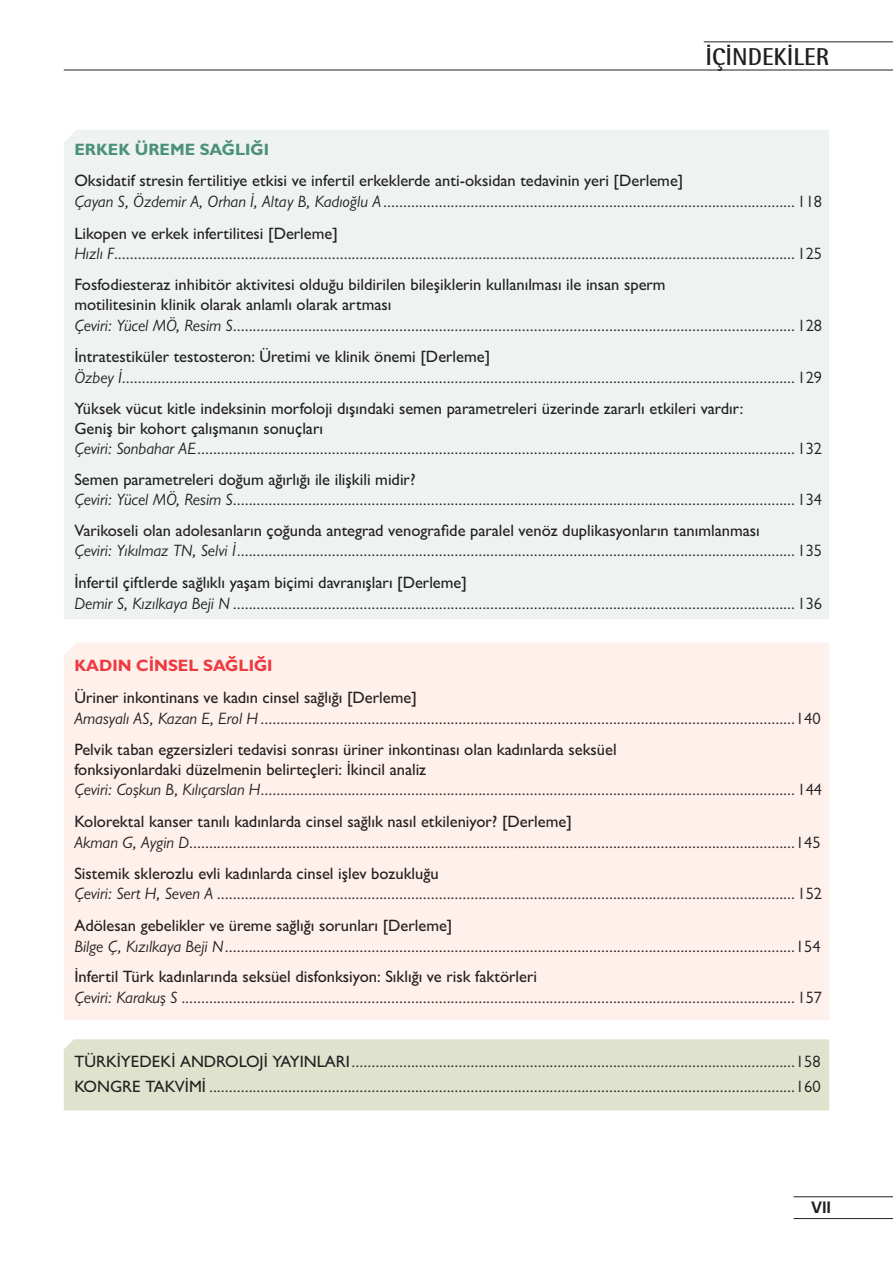
<style>
.page{position:relative;width:893px;height:1263px;background:#fff}
.page>*{position:absolute;margin:0;border:0;box-sizing:border-box;transform-origin:0 0}
.t1{font:700 24px "Rotis Semi Sans";color:#231f20}
.t2{font:16.5px/20.2px "Gill Sans MT Pro";color:#231f20}
.t3{font:700 16.5px "Gill Sans MT Pro";color:#ee3a41}
.t4{font:700 16.5px "Gill Sans MT Pro";color:#4b917b}
.t5{font:16.5px "Frutiger Bold Tr";color:#231f20}
.s1{font-weight:500}
.s2{font-style:italic}
</style>
<div class="page">
<div style="left:64px;top:1039px;width:765px;height:71px;background:#dfe3cd"></div>
<div style="left:64px;top:130px;width:765px;height:489px;background:#eef3f2"></div>
<div style="left:64px;top:643px;width:765px;height:377px;background:#fef0eb"></div>
<hr style="left:794px;top:1196px;width:99px;height:1px;background:#231f20">
<hr style="left:794px;top:1218px;width:99px;height:1px;background:#231f20">
<hr style="left:704px;top:41px;width:189px;height:1px;background:#231f20">
<hr style="left:64px;top:70px;width:829px;height:1px;background:#231f20">
<h1 class="t1" style="left:705px;top:42px;width:125px">İÇİNDEKİLER</h1>
<p class="t4" style="left:74px;top:139px;width:196px">ERKEK ÜREME SAĞLIĞI</p>
<p class="t2" style="left:74px;top:170px;width:749px"><span class="s1">Oksidatif stresin fertilitiye etkisi ve infertil erkeklerde anti-oksidan tedavinin yeri [Derleme]<br></span><span class="s2">Çayan S, Özdemir A, Orhan İ, Altay B, Kadıoğlu A</span> ........................................................................................................ 118</p>
<p class="t2" style="left:74px;top:223px;width:749px"><span class="s1">Likopen ve erkek infertilitesi [Derleme]<br></span><span class="s2">Hızlı F</span>............................................................................................................................................................................ 125</p>
<p class="t2" style="left:74px;top:274px;width:749px"><span class="s1">Fosfodiesteraz inhibitör aktivitesi olduğu bildirilen bileşiklerin kullanılması ile insan sperm<br>motilitesinin klinik olarak anlamlı olarak artması<br></span><span class="s2">Çeviri: Yücel MÖ, Resim S</span>.............................................................................................................................................. 128</p>
<p class="t2" style="left:74px;top:346px;width:749px"><span class="s1">İntratestiküler testosteron: Üretimi ve klinik önemi [Derleme]<br></span><span class="s2">Özbey İ</span>.......................................................................................................................................................................... 129</p>
<p class="t2" style="left:74px;top:398px;width:749px"><span class="s1">Yüksek vücut kitle indeksinin morfoloji dışındaki semen parametreleri üzerinde zararlı etkileri vardır:<br>Geniş bir kohort çalışmanın sonuçları<br></span><span class="s2">Çeviri: Sonbahar AE</span>....................................................................................................................................................... 132</p>
<p class="t2" style="left:74px;top:469px;width:749px"><span class="s1">Semen parametreleri doğum ağırlığı ile ilişkili midir?<br></span><span class="s2">Çeviri: Yücel MÖ, Resim S</span>.............................................................................................................................................. 134</p>
<p class="t2" style="left:74px;top:520px;width:749px"><span class="s1">Varikoseli olan adolesanların çoğunda antegrad venografide paralel venöz duplikasyonların tanımlanması<br></span><span class="s2">Çeviri: Yıkılmaz TN, Selvi İ</span>............................................................................................................................................. 135</p>
<p class="t2" style="left:74px;top:572px;width:749px"><span class="s1">İnfertil çiftlerde sağlıklı yaşam biçimi davranışları [Derleme]<br></span><span class="s2">Demir S, Kızılkaya Beji N</span> .............................................................................................................................................. 136</p>
<p class="t3" style="left:74px;top:655px;width:200px">KADIN CİNSEL SAĞLIĞI</p>
<p class="t2" style="left:74px;top:686px;width:748px;line-height:21px"><span class="s1">Üriner inkontinans ve kadın cinsel sağlığı [Derleme]<br></span><span class="s2">Amasyalı AS, Kazan E, Erol H</span>.......................................................................................................................................140</p>
<p class="t2" style="left:74px;top:739px;width:749px"><span class="s1">Pelvik taban egzersizleri tedavisi sonrası üriner inkontinası olan kadınlarda seksüel<br>fonksiyonlardaki düzelmenin belirteçleri: İkincil analiz<br></span><span class="s2">Çeviri: Coşkun B, Kılıçarslan H</span>....................................................................................................................................... 144</p>
<p class="t2" style="left:74px;top:810px;width:748px;line-height:21px"><span class="s1">Kolorektal kanser tanılı kadınlarda cinsel sağlık nasıl etkileniyor? [Derleme]<br></span><span class="s2">Akman G, Aygin D</span>.........................................................................................................................................................145</p>
<p class="t2" style="left:74px;top:863px;width:749px"><span class="s1">Sistemik sklerozlu evli kadınlarda cinsel işlev bozukluğu<br></span><span class="s2">Çeviri: Sert H, Seven A</span> .................................................................................................................................................. 152</p>
<p class="t2" style="left:74px;top:914px;width:748px;line-height:21px"><span class="s1">Adölesan gebelikler ve üreme sağlığı sorunları [Derleme]<br></span><span class="s2">Bilge Ç, Kızılkaya Beji N</span>................................................................................................................................................154</p>
<p class="t2" style="left:74px;top:966px;width:749px;line-height:21px"><span class="s1">İnfertil Türk kadınlarında seksüel disfonksiyon: Sıklığı ve risk faktörleri<br></span><span class="s2">Çeviri: Karakuş S</span> ........................................................................................................................................................... 157</p>
<p class="t2" style="left:74px;top:1048px;width:748px;line-height:25.2px"><span class="s1">TÜRKİYEDEKİ ANDROLOJİ YAYINLARI</span>................................................................................................................158<br><span class="s1">KONGRE TAKVİMİ</span> ....................................................................................................................................................160</p>
<p class="t5" style="left:811px;top:1198px;width:22px">VII</p>
</div>
